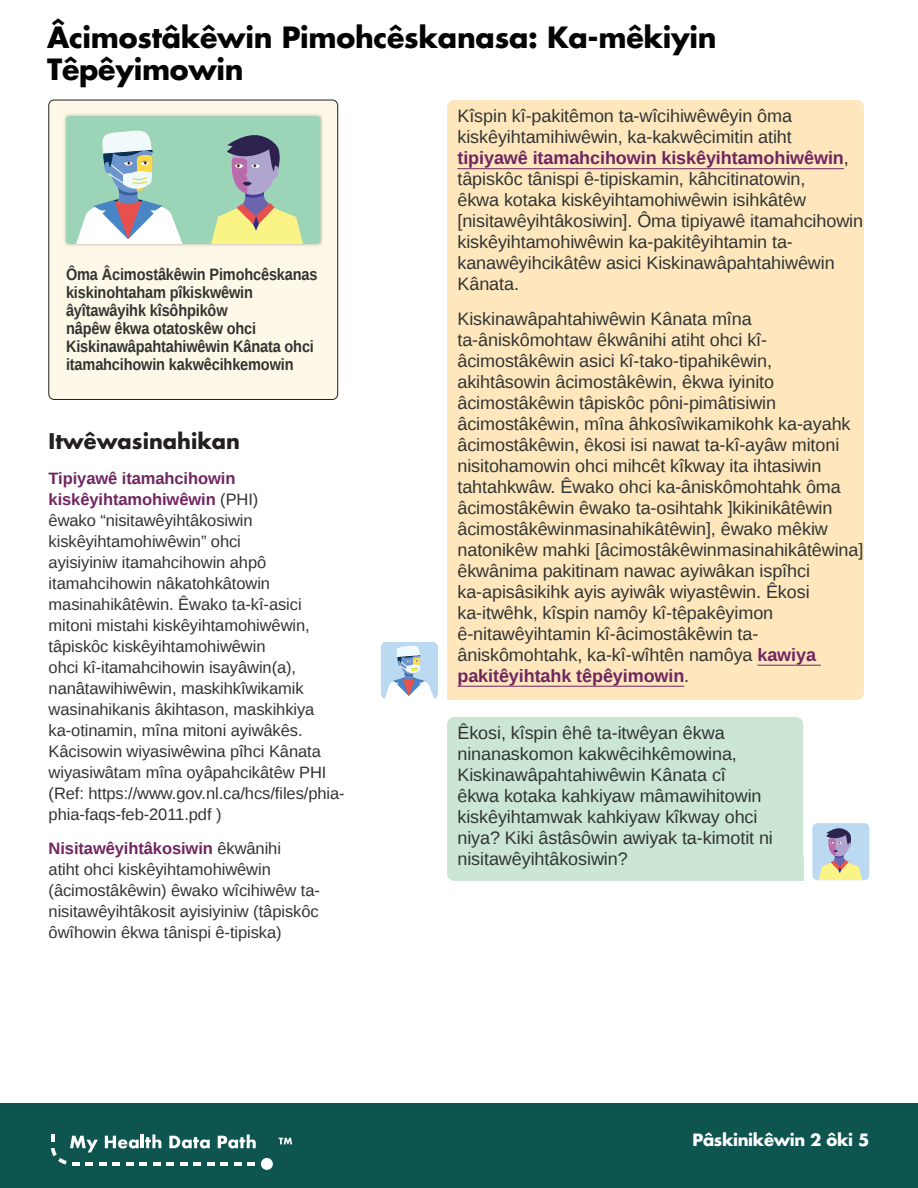
<style>
.page{position:relative;width:918px;height:1188px;background:#fff}
.page>*{position:absolute;margin:0;border:0;box-sizing:border-box;transform-origin:0 0}
.t1{font:700 28.5px/31.5px "Futura";letter-spacing:-.01em;color:#040503}
.t2{font:700 21px "Futura";color:#231f20}
.t3{font:18px/21px "Ascender Sans";letter-spacing:-.005em;color:#323432}
.t4{font:16.5px/21px "Ascender Sans";letter-spacing:-.005em;color:#323432}
.t5{font:700 16.5px/18px "Ascender Sans";letter-spacing:-.01em;color:#323432;scale:.88 1}
.t6{font:700 16.5px "Futura";letter-spacing:-.02em;color:#fff}
.s1{font-weight:700;color:#702560}
</style>
<div class="page">
<div style="left:0;top:1104px;width:918px;height:84px;background:#0e5550"></div>
<svg style="left:279px;top:1138px;width:13px;height:6px"></svg>
<svg style="left:51px;top:1134px;width:205px;height:32px"></svg>
<div style="left:261px;top:1158px;width:12px;height:12px;background:#fff;border-radius:50%"></div>
<div style="left:447px;top:717px;width:356px;height:164px;background:#cbe6d5;border-radius:8px"></div>
<div style="left:447px;top:100px;width:417px;height:600px;background:#fee7bd;border-radius:8px"></div>
<div style="left:773px;top:857px;width:30px;height:24px;background:#cbe6d5"></div>
<div style="left:447px;top:676px;width:30px;height:24px;background:#fee7bd"></div>
<hr style="left:458px;top:168px;width:386px;height:1px;background:#702560">
<hr style="left:757px;top:665px;width:64px;height:1px;background:#702560">
<hr style="left:458px;top:686px;width:226px;height:1px;background:#702560">
<div style="left:812px;top:823px;width:57px;height:57px;background:#bbdaf2;border-radius:5px"></div>
<svg style="left:819px;top:828px;width:43px;height:52px"></svg>
<div style="left:381px;top:642px;width:57px;height:57px;background:#bbdaf2;border-radius:5px"></div>
<svg style="left:384px;top:646px;width:51px;height:53px"></svg>
<div style="left:49px;top:100px;width:289px;height:299px;background:#fdf8e7;border-radius:5px"></div>
<div style="left:49px;top:100px;width:289px;height:300px;border:1px solid #231f20;border-radius:5px"></div>
<img style="left:64px;top:114px;width:259px;height:132px">
<svg style="left:66px;top:116px;width:254px;height:128px;background:#a8c9b5"></svg>
<h1 class="t1" style="left:47px;top:22px;width:671px">Âcimostâkêwin Pimohcêskanasa: Ka-mêkiyin<br>Têpêyimowin</h1>
<p class="t5" style="left:66px;top:265px;width:287px">Ôma Âcimostâkêwin Pimohcêskanas kiskinohtaham pîkiskwêwin âyîtawâyihk kîsôhpikôw<br>nâpêw êkwa otatoskêw ohci<br>Kiskinawâpahtahiwêwin Kânata ohci itamahcihowin kakwêcihkemowin</p>
<p class="t2" style="left:49px;top:427px;width:193px">Itwêwasinahikan</p>
<p class="t4" style="left:49px;top:468px;width:298px"><span class="s1">Tipiyawê itamahcihowin kiskêyihtamohiwêwin</span> (PHI)<br>êwako “nisitawêyihtâkosiwin kiskêyihtamohiwêwin” ohci<br>ayisiyiniw itamahcihowin ahpô itamahcihowin nâkatohkâtowin masinahikâtêwin. Êwako ta-kî-asici mitoni mistahi kiskêyihtamohiwêwin, tâpiskôc kiskêyihtamohiwêwin<br>ohci kî-itamahcihowin isayâwin(a), nanâtawihiwêwin, maskihkîwikamik wasinahikanis âkihtason, maskihkiya ka-otinamin, mîna mitoni ayiwâkês.<br>Kâcisowin wiyasiwêwina pîhci Kânata wiyasiwâtam mîna oyâpahcikâtêw PHI (Ref: https://www.gov.nl.ca/hcs/files/phia&shy;phia-faqs-feb-2011.pdf )</p>
<p class="t4" style="left:49px;top:838px;width:273px"><span class="s1">Nisitawêyihtâkosiwin</span> êkwânihi<br>atiht ohci kiskêyihtamohiwêwin (âcimostâkêwin) êwako wîcihiwêw ta&shy;nisitawêyihtâkosit ayisiyiniw (tâpiskôc ôwîhowin êkwa tânispi ê-tipiska)</p>
<p class="t3" style="left:458px;top:106px;width:407px">Kîspin kî-pakitêmon ta-wîcihiwêwêyin ôma kiskêyihtamihiwêwin, ka-kakwêcimitin atiht <span class="s1">tipiyawê itamahcihowin kiskêyihtamohiwêwin</span>, tâpiskôc tânispi ê-tipiskamin, kâhcitinatowin,<br>êkwa kotaka kiskêyihtamohiwêwin isihkâtêw [nisitawêyihtâkosiwin]. Ôma tipiyawê itamahcihowin kiskêyihtamohiwêwin ka-pakitêyihtamin ta&shy;kanawêyihcikâtêw asici Kiskinawâpahtahiwêwin Kânata.</p>
<p class="t3" style="left:458px;top:308px;width:407px">Kiskinawâpahtahiwêwin Kânata mîna ta-âniskômohtaw êkwânihi atiht ohci kî&shy;âcimostâkêwin asici kî-tako-tipahikêwin, akihtâsowin âcimostâkêwin, êkwa iyinito âcimostâkêwin tâpiskôc pôni-pimâtisiwin âcimostâkêwin, mîna âhkosîwikamikohk ka-ayahk âcimostâkêwin, êkosi isi nawat ta-kî-ayâw mitoni nisitohamowin ohci mihcêt kîkway ita ihtasiwin tahtahkwâw. Êwako ohci ka-âniskômohtahk ôma âcimostâkêwin êwako ta-osihtahk ]kikinikâtêwin âcimostâkêwinmasinahikâtêwin], êwako mêkiw natonikêw mahki [âcimostâkêwinmasinahikâtêwina] êkwânima pakitinam nawac ayiwâkan ispîhci ka-apisâsikihk ayis ayiwâk wiyastêwin. Êkosi ka-itwêhk, kîspin namôy kî-têpakêyimon ê-nitawêyihtamin kî-âcimostâkêwin ta&shy;âniskômohtahk, ka-kî-wîhtên namôya <span class="s1">kawiya pakitêyihtahk têpêyimowin</span>.</p>
<p class="t3" style="left:458px;top:723px;width:317px">Êkosi, kîspin êhê ta-itwêyan êkwa ninanaskomon kakwêcihkêmowina, Kiskinawâpahtahiwêwin Kânata cî<br>êkwa kotaka kahkiyaw mâmawihitowin kiskêyihtamwak kahkiyaw kîkway ohci niya? Kiki âstâsôwin awiyak ta-kimotit ni nisitawêyihtâkosiwin?</p>
<p class="t6" style="left:692px;top:1129px;width:178px">Pâskinikêwin 2 ôki 5</p>
</div>
